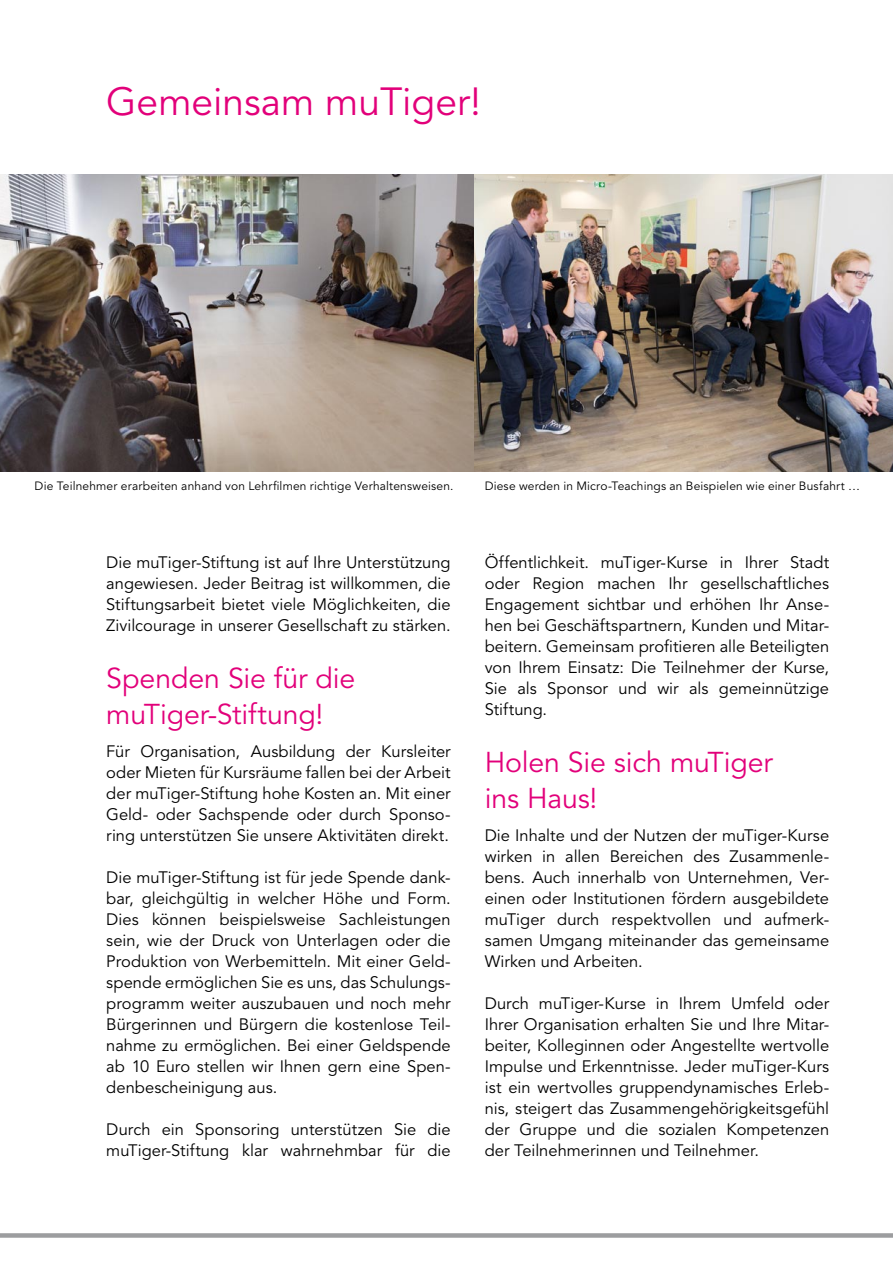
<style>
.page{position:relative;width:893px;height:1263px;background:#fff}
.page>*{position:absolute;margin:0;border:0;box-sizing:border-box;transform-origin:0 0}
.t1{font:39px "Avenir LT Std";color:#e2007a}
.t2{font:28.5px/36px "Avenir LT Std";letter-spacing:-.005em;color:#e2007a}
.t3{font:16.5px/21px "Avenir LT Std";color:#000;text-align:justify}
.t4{font:12px "Avenir LT Std";letter-spacing:.015em;color:#000}
</style>
<div class="page">
<img style="left:0;top:174px;width:475px;height:298px">
<img style="left:475px;top:174px;width:418px;height:298px">
<div style="left:0;top:1233px;width:893px;height:5px;background:#9c9d9f"></div>
<h1 class="t1" style="left:106px;top:79px;width:376px">Gemeinsam muTiger!</h1>
<p class="t4" style="left:35px;top:479px;width:420px">Die Teilnehmer erarbeiten anhand von Lehrfilmen richtige Verhaltensweisen.</p>
<p class="t4" style="left:485px;top:479px;width:377px">Diese werden in Micro-Teachings an Beispielen wie einer Busfahrt …</p>
<p class="t3" style="left:106px;top:552px;width:346px">Die muTiger-Stiftung ist auf Ihre Unterstützung angewiesen. Jeder Beitrag ist willkommen, die Stiftungsarbeit bietet viele Möglichkeiten, die Zivilcourage in unserer Gesellschaft zu stärken.</p>
<h2 class="t2" style="left:106px;top:661px;width:250px">Spenden Sie für die muTiger-Stiftung!</h2>
<p class="t3" style="left:106px;top:741px;width:346px">Für Organisation, Ausbildung der Kursleiter oder Mieten für Kursräume fallen bei der Arbeit der muTiger-Stiftung hohe Kosten an. Mit einer Geld- oder Sachspende oder durch Sponso&shy;ring unterstützen Sie unsere Aktivitäten direkt.</p>
<p class="t3" style="left:106px;top:867px;width:346px">Die muTiger-Stiftung ist für jede Spende dank&shy;bar, gleichgültig in welcher Höhe und Form.<br>Dies können beispielsweise Sachleistungen sein, wie der Druck von Unterlagen oder die Produktion von Werbemitteln. Mit einer Geld&shy;spende ermöglichen Sie es uns, das Schulungs&shy;programm weiter auszubauen und noch mehr Bürgerinnen und Bürgern die kostenlose Teil&shy;nahme zu ermöglichen. Bei einer Geldspende ab 10 Euro stellen wir Ihnen gern eine Spen&shy;denbescheinigung aus.</p>
<p class="t3" style="left:106px;top:1119px;width:346px">Durch ein Sponsoring unterstützen Sie die muTiger-Stiftung klar wahrnehmbar für die</p>
<p class="t3" style="left:485px;top:552px;width:346px">Öffentlichkeit. muTiger-Kurse in Ihrer Stadt oder Region machen Ihr gesellschaftliches Engagement sichtbar und erhöhen Ihr Anse&shy;hen bei Geschäftspartnern, Kunden und Mitar&shy;beitern. Gemeinsam profitieren alle Beteiligten von Ihrem Einsatz: Die Teilnehmer der Kurse, Sie als Sponsor und wir als gemeinnützige Stiftung.</p>
<h2 class="t2" style="left:485px;top:745px;width:290px">Holen Sie sich muTiger ins Haus!</h2>
<p class="t3" style="left:485px;top:825px;width:346px">Die Inhalte und der Nutzen der muTiger-Kurse wirken in allen Bereichen des Zusammenle&shy;bens. Auch innerhalb von Unternehmen, Ver&shy;einen oder Institutionen fördern ausgebildete muTiger durch respektvollen und aufmerk&shy;samen Umgang miteinander das gemeinsame Wirken und Arbeiten.</p>
<p class="t3" style="left:485px;top:993px;width:346px">Durch muTiger-Kurse in Ihrem Umfeld oder Ihrer Organisation erhalten Sie und Ihre Mitar&shy;beiter, Kolleginnen oder Angestellte wertvolle Impulse und Erkenntnisse. Jeder muTiger-Kurs ist ein wertvolles gruppendynamisches Erleb&shy;nis, steigert das Zusammengehörigkeitsgefühl der Gruppe und die sozialen Kompetenzen der Teilnehmerinnen und Teilnehmer.</p>
</div>
